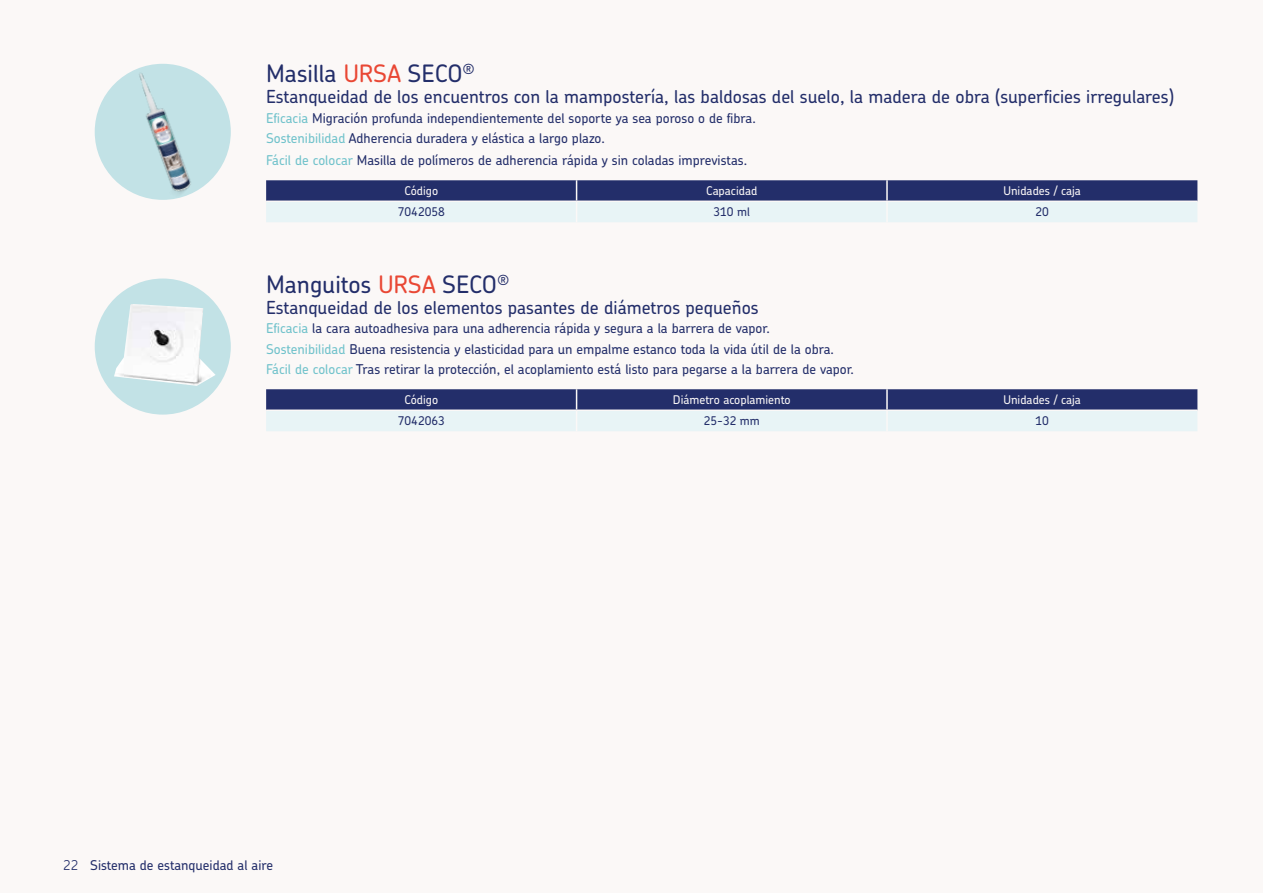
<style>
.page{position:relative;width:1263px;height:893px;background:#fbf8f7}
.page>*{position:absolute;margin:0;border:0;box-sizing:border-box;transform-origin:0 0}
.t1{font:500 24px "Chevin Pro";color:#232e6a}
.t2{font:500 18px "Chevin Pro";color:#232e6a}
.t3{font:500 13.5px/20.4px "Chevin Pro";color:#232e6a}
.t4{font:500 12px "Chevin Pro";color:#fbf8f7}
.t5{font:500 12px "Chevin Pro";color:#232e6a}
.s1{color:#e94734}
.s2{color:#70c2cb}
.s3{font-weight:300}
</style>
<div class="page">
<svg style="left:266px;top:180px;width:931px;height:42px;background:#8994b2"></svg>
<hr style="left:887px;top:201px;width:310px;height:1px;background:#fbf8f7">
<hr style="left:886px;top:202px;width:2px;height:20px;background:#fbf8f7">
<svg style="left:266px;top:389px;width:931px;height:42px;background:#8994b2"></svg>
<hr style="left:887px;top:409px;width:310px;height:2px;background:#fbf8f7">
<hr style="left:886px;top:411px;width:2px;height:20px;background:#fbf8f7">
<div style="left:95px;top:64px;width:136px;height:136px;background:#c2e2e6;border-radius:50%"></div>
<img style="left:101px;top:64px;width:123px;height:136px">
<div style="left:95px;top:279px;width:136px;height:136px;background:#c2e2e6;border-radius:50%"></div>
<img style="left:114px;top:304px;width:102px;height:82px">
<h1 class="t1" style="left:266px;top:57px;width:210px">Masilla <span class="s1">URSA</span> SECO<sup>®</sup></h1>
<h2 class="t2" style="left:266px;top:85px;width:909px">Estanqueidad de los encuentros con la mampostería, las baldosas del suelo, la madera de obra (superficies irregulares)</h2>
<p class="t3" style="left:266px;top:107px;width:491px"><span class="s2">Eficacia</span> Migración profunda independientemente del soporte ya sea poroso o de fibra.<br><span class="s2">Sostenibilidad</span> Adherencia duradera y elástica a largo plazo.</p>
<p class="t3" style="left:266px;top:150px;width:482px"><span class="s2">Fácil de colocar</span> Masilla de polímeros de adherencia rápida y sin coladas imprevistas.</p>
<p class="t4" style="left:404px;top:183px;width:35px">Código</p>
<p class="t4" style="left:706px;top:183px;width:53px">Capacidad</p>
<p class="t4" style="left:1003px;top:183px;width:79px">Unidades / caja</p>
<p class="t5" style="left:398px;top:204px;width:49px">7042058</p>
<p class="t5" style="left:713px;top:204px;width:38px">310 ml</p>
<p class="t5" style="left:1035px;top:204px;width:15px">20</p>
<h1 class="t1" style="left:266px;top:268px;width:245px">Manguitos <span class="s1">URSA</span> SECO<sup>®</sup></h1>
<h2 class="t2" style="left:266px;top:296px;width:494px">Estanqueidad de los elementos pasantes de diámetros pequeños</h2>
<p class="t3" style="left:266px;top:318px;width:589px"><span class="s2">Eficacia</span> la cara autoadhesiva para una adherencia rápida y segura a la barrera de vapor.<br><span class="s2">Sostenibilidad</span> Buena resistencia y elasticidad para un empalme estanco toda la vida útil de la obra.<br><span class="s2">Fácil de colocar</span> Tras retirar la protección, el acoplamiento está listo para pegarse a la barrera de vapor.</p>
<p class="t4" style="left:404px;top:392px;width:35px">Código</p>
<p class="t4" style="left:673px;top:392px;width:119px">Diámetro acoplamiento</p>
<p class="t4" style="left:1003px;top:392px;width:79px">Unidades / caja</p>
<p class="t5" style="left:398px;top:413px;width:49px">7042063</p>
<p class="t5" style="left:704px;top:413px;width:58px">25-32 mm</p>
<p class="t5" style="left:1035px;top:413px;width:15px">10</p>
<p class="t3" style="left:63px;top:854px;width:211px"><span class="s3">22</span> Sistema de estanqueidad al aire</p>
</div>
